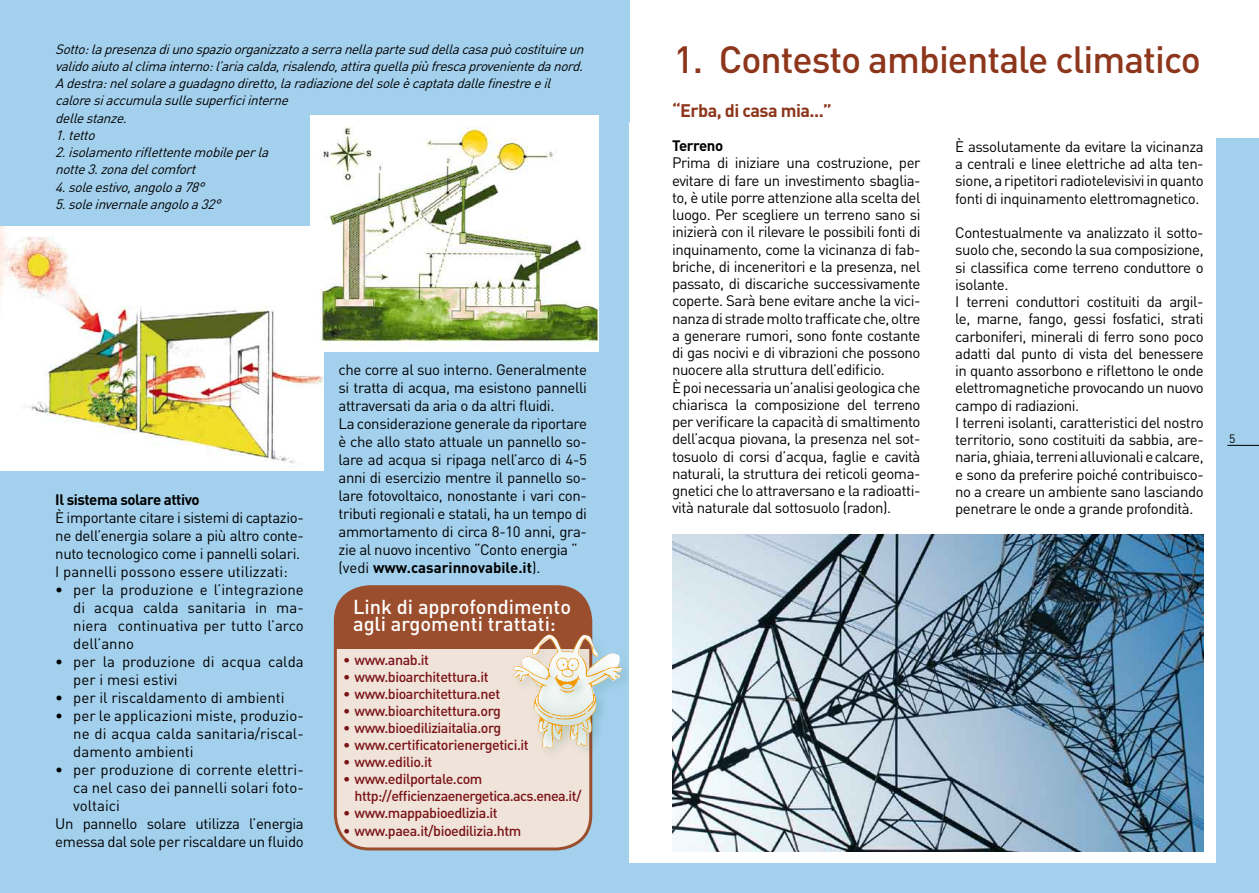
<style>
.page{position:relative;width:1259px;height:893px;background:#fff}
.page>*{position:absolute;margin:0;border:0;box-sizing:border-box;transform-origin:0 0}
.t1{font:500 37.5px "DIN";letter-spacing:-.025em;color:#8d361b}
.t2{font:500 19.95px/17.1px "DIN";color:#fff}
.t3{font:700 18px "DIN";letter-spacing:-.03em;color:#8d361b}
.t4{font:15px/17.2px "DIN";letter-spacing:-.03em;color:#000}
.t5{font:15px/18px "DIN";color:#000}
.t6{font:700 15px "DIN";letter-spacing:-.03em;color:#000}
.t7{font:500 14.25px/17.1px "DIN";letter-spacing:-.03em;color:#7a1316}
.t8{font:italic 13.5px/17.2px "DIN";color:#000}
.t9{font:12px "DIN";color:#000}
.s1{font-weight:700}
</style>
<div class="page">
<div style="left:0;top:0;width:629px;height:893px;background:#a3d0ed"></div>
<img style="left:0;top:227px;width:323px;height:243px">
<img style="left:310px;top:116px;width:288px;height:236px">
<div style="left:335px;top:587px;width:256px;height:262px;background:#f0e3da;border-radius:34px"></div>
<div style="left:334px;top:585px;width:258px;height:265px;border:3px solid #9b4e2d;border-radius:34px"></div>
<svg style="left:335px;top:587px;width:258px;height:161px"></svg>
<div style="left:509px;top:629px;width:126px;height:135px;background:#0f654b;opacity:.4"></div>
<img style="left:559px;top:633px;width:26px;height:19px">
<div style="left:629px;top:138px;width:630px;height:755px;background:#a3d0ed"></div>
<div style="left:629px;top:122px;width:587px;height:740px;background:#fff"></div>
<hr style="left:1227px;top:445px;width:32px;height:1px;background:#000">
<img style="left:672px;top:534px;width:531px;height:317px">
<p class="t8" style="left:55px;top:40px;width:534px">Sotto:lapresenzadiunospazioorganizzatoaserranellapartesuddellacasapuòcostituireun validoaiutoalclimainterno:l’ariacalda,risalendo,attiraquellapiùfrescaprovenientedanord.<br>Adestra:nelsolareaguadagnodiretto,laradiazionedelsoleècaptatadallefinestreeil caloresiaccumulasullesuperficiinterne<br>dellestanze.<br>1.tetto<br>2.isolamentoriflettentemobileperla<br>notte3.zonadelcomfort<br>4.soleestivo,angoloa78°<br>5.soleinvernaleangoloa32°</p>
<p class="t6" style="left:55px;top:489px;width:146px">Il sistema solare attivo</p>
<p class="t4" style="left:55px;top:508px;width:250px;line-height:18px">È importante citare i sistemi di captazio&shy;ne dell’energia solare a più altro conte&shy;nuto tecnologico come i pannelli solari.<br>I pannelli possono essere utilizzati:</p>
<p class="t4" style="left:73px;top:580px;width:232px;line-height:18px;text-align:justify;text-indent:-18px">• per la produzione e l’integrazione di acqua calda sanitaria in ma&shy;niera continuativa per tutto l’arco dell’anno</p>
<p class="t5" style="left:73px;top:652px;width:232px;text-indent:-18px">• per la produzione di acqua calda per i mesi estivi</p>
<p class="t5" style="left:55px;top:688px;width:231px">• per il riscaldamento di ambienti</p>
<p class="t4" style="left:73px;top:706px;width:232px;line-height:18px;text-align:justify;text-indent:-18px">• per le applicazioni miste, produzio&shy;ne di acqua calda sanitaria/riscal&shy;damento ambienti</p>
<p class="t5" style="left:55px;top:760px;width:250px">• per produzione di corrente elettri-</p>
<p class="t5" style="left:73px;top:778px;width:232px">ca nel caso dei pannelli solari foto-</p>
<p class="t5" style="left:73px;top:796px;width:48px">voltaici</p>
<p class="t4" style="left:55px;top:814px;width:250px">Un pannello solare utilizza l’energia</p>
<p class="t4" style="left:55px;top:832px;width:250px">emessa dal sole per riscaldare un fluido</p>
<p class="t4" style="left:338px;top:360px;width:250px;line-height:18px">che corre al suo interno. Generalmente si tratta di acqua, ma esistono pannelli attraversati da aria o da altri fluidi.<br>La considerazione generale da riportare è che allo stato attuale un pannello so&shy;lare ad acqua si ripaga nell’arco di 4-5 anni di esercizio mentre il pannello so&shy;lare fotovoltaico, nonostante i vari con&shy;tributi regionali e statali, ha un tempo di ammortamento di circa 8-10 anni, gra&shy;zie al nuovo incentivo “Conto energia “ (vedi <span class="s1">www.casarinnovabile.it</span>).</p>
<h2 class="t2" style="left:353px;top:598px;width:219px">Link di approfondimento agli argomenti trattati:</h2>
<p class="t7" style="left:343px;top:650px;width:87px">• www.anab.it</p>
<p class="t7" style="left:343px;top:667px;width:147px">• www.bioarchitettura.it</p>
<p class="t7" style="left:343px;top:684px;width:159px">• www.bioarchitettura.net</p>
<p class="t7" style="left:343px;top:702px;width:159px">• www.bioarchitettura.org</p>
<p class="t7" style="left:343px;top:719px;width:160px">• www.bioediliziaitalia.org</p>
<p class="t7" style="left:343px;top:736px;width:187px">• www.certificatorienergetici.it</p>
<p class="t7" style="left:343px;top:753px;width:91px">• www.edilio.it</p>
<p class="t7" style="left:354px;top:770px;width:228px;text-indent:-11px">• www.edilportale.com http://efficienzaenergetica.acs.enea.it/</p>
<p class="t7" style="left:343px;top:804px;width:156px">• www.mappabioedlizia.it</p>
<p class="t7" style="left:343px;top:821px;width:180px">• www.paea.it/bioedilizia.htm</p>
<h1 class="t1" style="left:674px;top:36px;width:528px">1. Contesto ambientale climatico</h1>
<p class="t3" style="left:672px;top:98px;width:161px">“Erba, di casa mia...”</p>
<p class="t6" style="left:672px;top:136px;width:53px">Terreno</p>
<p class="t4" style="left:672px;top:154px;width:250px">Prima di iniziare una costruzione, per evitare di fare un investimento sbaglia&shy;to, è utile porre attenzione alla scelta del luogo. Per scegliere un terreno sano si inizierà con il rilevare le possibili fonti di inquinamento, come la vicinanza di fab&shy;briche, di inceneritori e la presenza, nel passato, di discariche successivamente coperte. Sarà bene evitare anche la vici&shy;nanza di strade molto trafficate che, oltre a generare rumori, sono fonte costante di gas nocivi e di vibrazioni che possono nuocere alla struttura dell’edificio.<br>È poi necessaria un’analisi geologica che chiarisca la composizione del terreno per verificare la capacità di smaltimento dell’acqua piovana, la presenza nel sot&shy;tosuolo di corsi d’acqua, faglie e cavità naturali, la struttura dei reticoli geoma&shy;gnetici che lo attraversano e la radioatti&shy;vità naturale dal sottosuolo (radon).</p>
<p class="t4" style="left:955px;top:137px;width:250px;text-align:justify">È assolutamente da evitare la vicinanza a centrali e linee elettriche ad alta ten&shy;sione, a ripetitori radiotelevisivi in quanto fonti di inquinamento elettromagnetico.</p>
<p class="t4" style="left:955px;top:224px;width:250px">Contestualmente va analizzato il sotto&shy;suolo che, secondo la sua composizione, si classifica come terreno conduttore o isolante.<br>I terreni conduttori costituiti da argil&shy;le, marne, fango, gessi fosfatici, strati carboniferi, minerali di ferro sono poco adatti dal punto di vista del benessere in quanto assorbono e riflettono le onde elettromagnetiche provocando un nuovo campo di radiazioni.<br>I terreni isolanti, caratteristici del nostro territorio, sono costituiti da sabbia, are&shy;naria, ghiaia, terreni alluvionali e calcare, e sono da preferire poiché contribuisco&shy;no a creare un ambiente sano lasciando penetrare le onde a grande profondità.</p>
<p class="t9" style="left:1229px;top:431px;width:8px">5</p>
</div>
